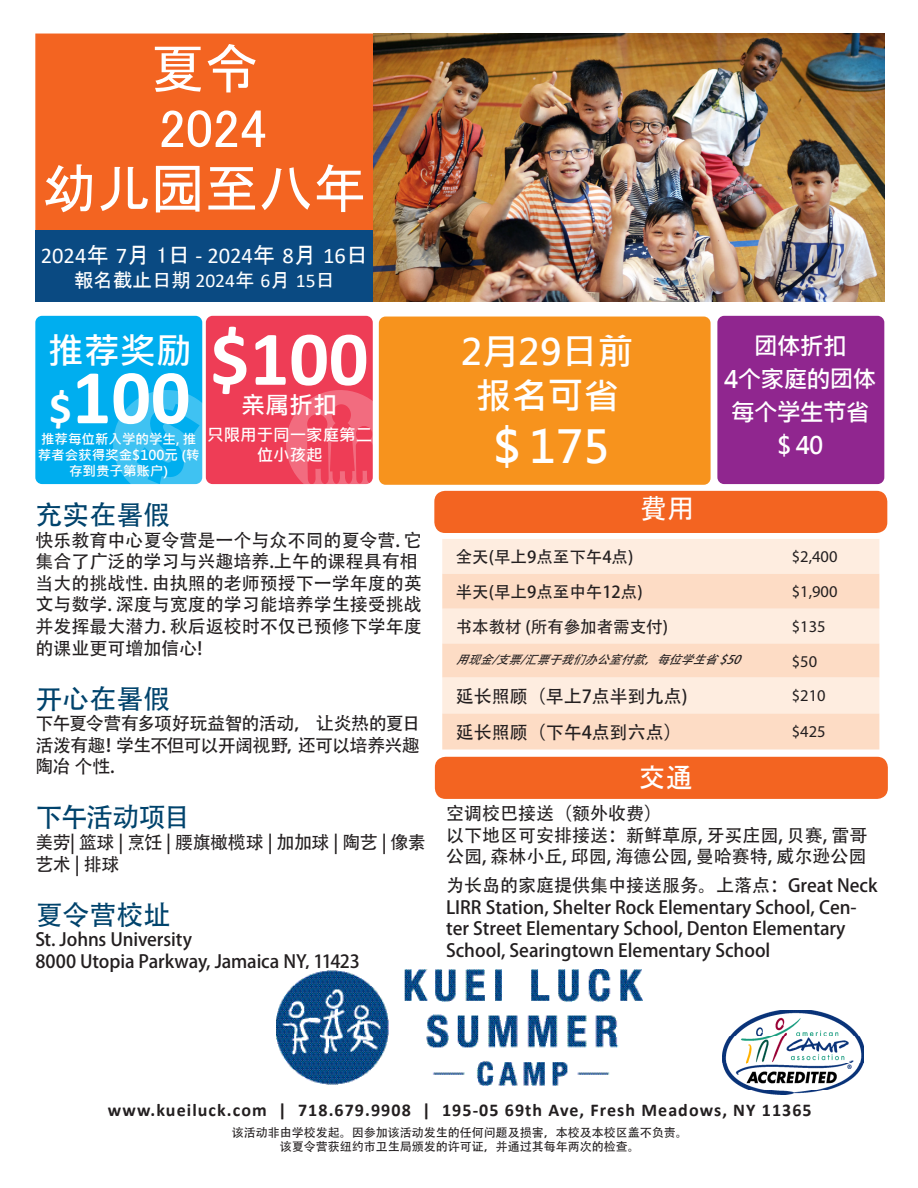
<style>
.page{position:relative;width:918px;height:1188px;background:#fff}
.page>*{position:absolute;margin:0;border:0;box-sizing:border-box;transform-origin:0 0}
.t1{font:700 78px "Calibri";color:#fff}
.t2{font:54px "MS UI Gothic";color:#fff}
.t3{font:700 45px "Microsoft Jheng Hei";color:#fff}
.t4{font:700 36px "Microsoft Jheng Hei";color:#fff}
.t5{font:27px "Adobe Heiti Std";color:#00436c}
.t6{font:27px "MS UI Gothic";color:#fff}
.t7{font:700 24px "Microsoft Jheng Hei";letter-spacing:-.04em;color:#fff}
.t8{font:22.5px "Calibri";color:#fff}
.t9{font:19.5px "MS UI Gothic";color:#fff}
.t10{font:18px/21.6px "Adobe Heiti Std";color:#231f20}
.t11{font:700 18px "Calibri";letter-spacing:.06em;color:#231f20}
.t12{font:18px/21.6px "Adobe Heiti Std";letter-spacing:-.025em;color:#231f20}
.t13{font:16.5px "Adobe Heiti Std";color:#231f20}
.t14{font:16.5px "Myriad Pro";color:#231f20}
.t15{font:700 16.5px/19.8px "Microsoft Jheng Hei";color:#fff;text-align:center}
.t16{font:700 13.5px/16.2px "Microsoft Jheng Hei";color:#fff;text-align:center}
.t17{font:12px "Adobe Heiti Std";color:#231f20}
.t18{font:italic 12px "Adobe Heiti Std";color:#231f20}
.s1{font-family:"MS UI Gothic"}
.s2{font-family:"Calibri"}
.s3{font-size:45px}
</style>
<div class="page">
<div style="left:35px;top:316px;width:167px;height:168px;background:#00aeef;border-radius:7px"></div>
<svg style="left:113px;top:390px;width:108px;height:95px"></svg>
<div style="left:206px;top:316px;width:167px;height:168px;background:#ee3d56;border-radius:7px"></div>
<svg style="left:286px;top:390px;width:96px;height:95px"></svg>
<div style="left:434px;top:491px;width:453px;height:42px;background:#f36421;border-radius:11px"></div>
<div style="left:35px;top:34px;width:339px;height:199px;background:#f36421;border:2px solid #f36421"></div>
<div style="left:35px;top:230px;width:339px;height:72px;background:#0a4a82"></div>
<div style="left:442px;top:539px;width:437px;height:35px;background:#feede0"></div>
<svg style="left:442px;top:574px;width:437px;height:176px;background:#fde3d0"></svg>
<img style="left:374px;top:34px;width:510px;height:268px">
<div style="left:379px;top:317px;width:332px;height:168px;background:#f7931d;border-radius:7px"></div>
<div style="left:717px;top:316px;width:167px;height:168px;background:#90268f;border-radius:7px"></div>
<img style="left:276px;top:970px;width:366px;height:115px">
<img style="left:723px;top:1010px;width:141px;height:85px">
<div style="left:435px;top:757px;width:453px;height:42px;background:#f36421;border-radius:11px"></div>
<p class="t2" style="left:151px;top:41px;width:109px">夏令</p>
<p class="t2" style="left:159px;top:101px;width:109px">2024</p>
<p class="t2" style="left:43px;top:161px;width:325px">幼儿园至八年</p>
<p class="t8" style="left:41px;top:240px;width:329px">2024<span class="s1">年</span> 7<span class="s1">月 1日</span> - 2024<span class="s1">年</span> 8<span class="s1">月</span> 16<span class="s1">日</span></p>
<p class="t9" style="left:74px;top:270px;width:262px">報名截止日期 <span class="s2">2024</span>年 <span class="s2">6</span>月 <span class="s2">15</span>日</p>
<p class="t4" style="left:48px;top:328px;width:145px">推荐奖励</p>
<p class="t1" style="left:49px;top:342px;width:143px"><span class="s3">$</span>100</p>
<p class="t16" style="left:38px;top:431px;width:163px">推荐每位新入学的学生, 推荐者会获得奖金$100元 (转存到贵子第账户)</p>
<p class="t1" style="left:210px;top:304px;width:160px">$100</p>
<p class="t7" style="left:241px;top:390px;width:97px">亲属折扣</p>
<p class="t15" style="left:207px;top:425px;width:166px">只限用于同一家庭第二位小孩起</p>
<p class="t5" style="left:35px;top:499px;width:137px">充实在暑假</p>
<p class="t10" style="left:35px;top:530px;width:388px">快乐教育中心夏令营是一个与众不同的夏令营. 它集合了广泛的学习与兴趣培养.上午的课程具有相当大的挑战性. 由执照的老师预授下一学年度的英文与数学. 深度与宽度的学习能培养学生接受挑战并发挥最大潜力. 秋后返校时不仅已预修下学年度的课业更可增加信心!</p>
<p class="t5" style="left:35px;top:682px;width:137px">开心在暑假</p>
<p class="t10" style="left:35px;top:713px;width:386px;text-align:justify">下午夏令营有多项好玩益智的活动， 让炎热的夏日活泼有趣！学生不但可以开阔视野，还可以培养兴趣陶冶 个性.</p>
<p class="t5" style="left:35px;top:801px;width:156px">下午活动项目</p>
<p class="t12" style="left:35px;top:832px;width:392px">美劳| 篮球 | 烹饪 | 腰旗橄榄球 | 加加球 | 陶艺 | 像素艺术 | 排球</p>
<p class="t5" style="left:35px;top:898px;width:137px">夏令营校址</p>
<p class="t10" style="left:35px;top:929px;width:158px">St. Johns University</p>
<p class="t10" style="left:35px;top:951px;width:326px">8000 Utopia Parkway, Jamaica NY, 11423</p>
<p class="t4" style="left:461px;top:330px;width:174px">2月29日前</p>
<p class="t4" style="left:475px;top:373px;width:145px">报名可省</p>
<p class="t3" style="left:485px;top:418px;width:127px">＄175</p>
<p class="t6" style="left:640px;top:495px;width:55px">費用</p>
<p class="t7" style="left:754px;top:331px;width:95px">团体折扣</p>
<p class="t7" style="left:724px;top:364px;width:154px">4个家庭的团体</p>
<p class="t7" style="left:731px;top:397px;width:141px">每个学生节省</p>
<p class="t7" style="left:777px;top:430px;width:48px">$ 40</p>
<p class="t13" style="left:456px;top:547px;width:179px">全天(早上9点至下午4点)</p>
<p class="t14" style="left:792px;top:546px;width:47px">$2,400</p>
<p class="t13" style="left:456px;top:582px;width:188px">半天(早上9点至中午12点)</p>
<p class="t14" style="left:792px;top:581px;width:47px">$1,900</p>
<p class="t13" style="left:456px;top:617px;width:214px">书本教材 (所有參加者需支付)</p>
<p class="t14" style="left:792px;top:616px;width:35px">$135</p>
<p class="t18" style="left:456px;top:652px;width:292px">用现金/支票/汇票于我们办公室付款，每位学生省$50</p>
<p class="t14" style="left:792px;top:651px;width:27px">$50</p>
<p class="t10" style="left:456px;top:686px;width:233px">延长照顾（早上7点半到九点)</p>
<p class="t14" style="left:792px;top:685px;width:35px">$210</p>
<p class="t10" style="left:456px;top:722px;width:228px">延长照顾（下午4点到六点）</p>
<p class="t14" style="left:792px;top:721px;width:35px">$425</p>
<p class="t6" style="left:639px;top:764px;width:55px">交通</p>
<p class="t10" style="left:446px;top:803px;width:217px">空调校巴接送（额外收费）</p>
<p class="t10" style="left:446px;top:825px;width:423px">以下地区可安排接送：新鲜草原, 牙买庄园, 贝赛, 雷哥公园, 森林小丘, 邱园, 海德公园, 曼哈赛特, 威尔逊公园</p>
<p class="t10" style="left:446px;top:875px;width:433px">为长岛的家庭提供集中接送服务。上落点：Great Neck LIRR Station, Shelter Rock Elementary School, Cen&shy;ter Street Elementary School, Denton Elementary School, Searingtown Elementary School</p>
<p class="t11" style="left:108px;top:1097px;width:705px">www.kueiluck.com | 718.679.9908 | 195-05 69th Ave, Fresh Meadows, NY 11365</p>
<p class="t17" style="left:232px;top:1125px;width:457px">该活动非由学校发起。因参加该活动发生的任何问题及损害，本校及本校区盖不负责。</p>
<p class="t17" style="left:280px;top:1140px;width:361px">该夏令营获纽约市卫生局颁发的许可证，并通过其每年两次的检查。</p>
</div>
